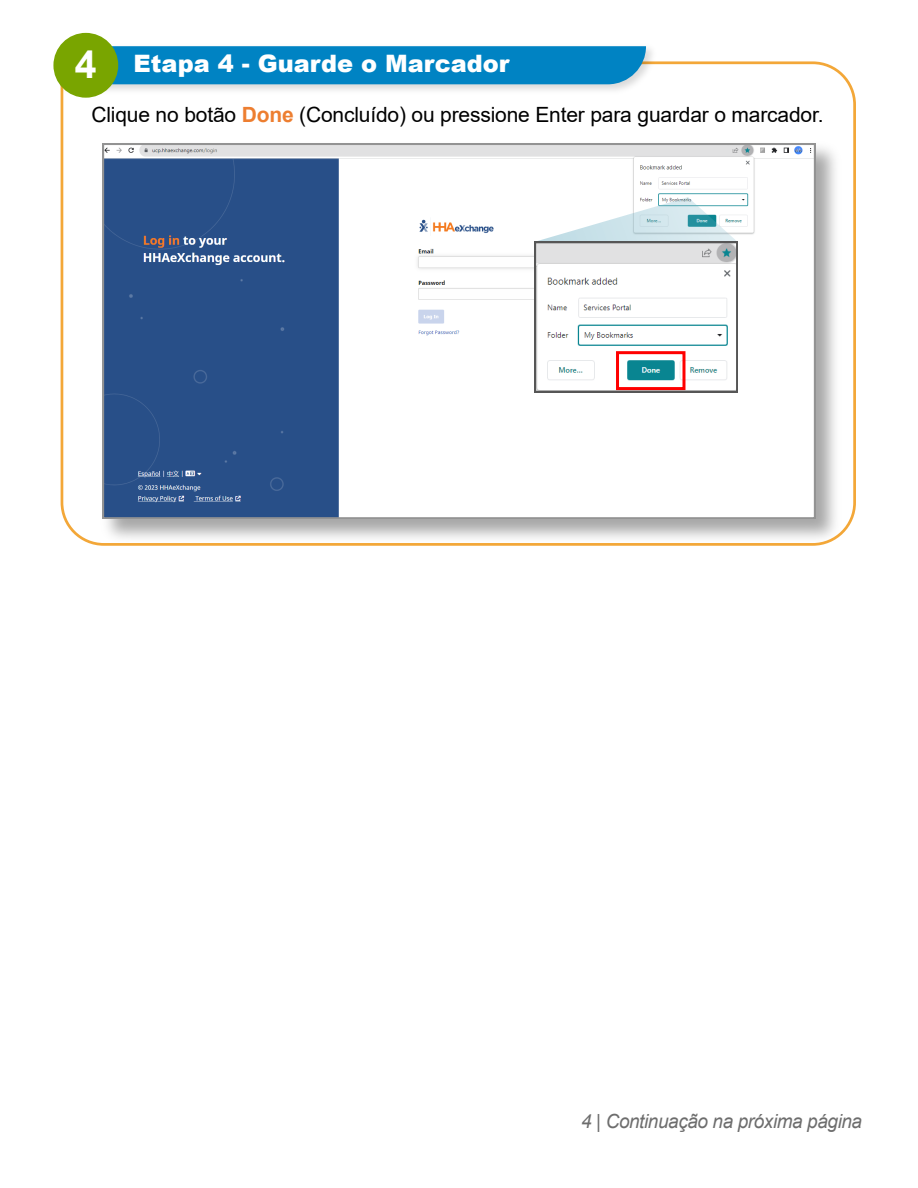
<style>
.page{position:relative;width:918px;height:1188px;background:#fff}
.page>*{position:absolute;margin:0;border:0;box-sizing:border-box;transform-origin:0 0}
.t1{font:900 24px "Arial";color:#fff}
.t2{font:21px "Arial";letter-spacing:-.01em;color:#000}
.t3{font:italic 19.5px "Arial";letter-spacing:-.02em;color:#6d6d6d}
.s1{font-weight:700;font-size:39.15px}
.s2{font-weight:700;color:#ed7e30}
</style>
<div class="page">
<svg style="left:60px;top:61px;width:796px;height:485px"></svg>
<img style="left:56px;top:40px;width:603px;height:57px">
<div style="left:112px;top:46px;width:534px;height:38px;background:#0083c3"></div>
<div style="left:53px;top:33px;width:65px;height:65px;background:#79a500;border-radius:50%"></div>
<p class="t1" style="left:75px;top:46px;width:436px"><span class="s1">4</span> Etapa 4 - Guarde o Marcador</p>
<p class="t2" style="left:91px;top:100px;width:734px">Clique no botão <span class="s2">Done</span> (Concluído) ou pressione Enter para guardar o marcador.</p>
<p class="t3" style="left:581px;top:1109px;width:282px">4 | Continuação na próxima página</p>
</div>
